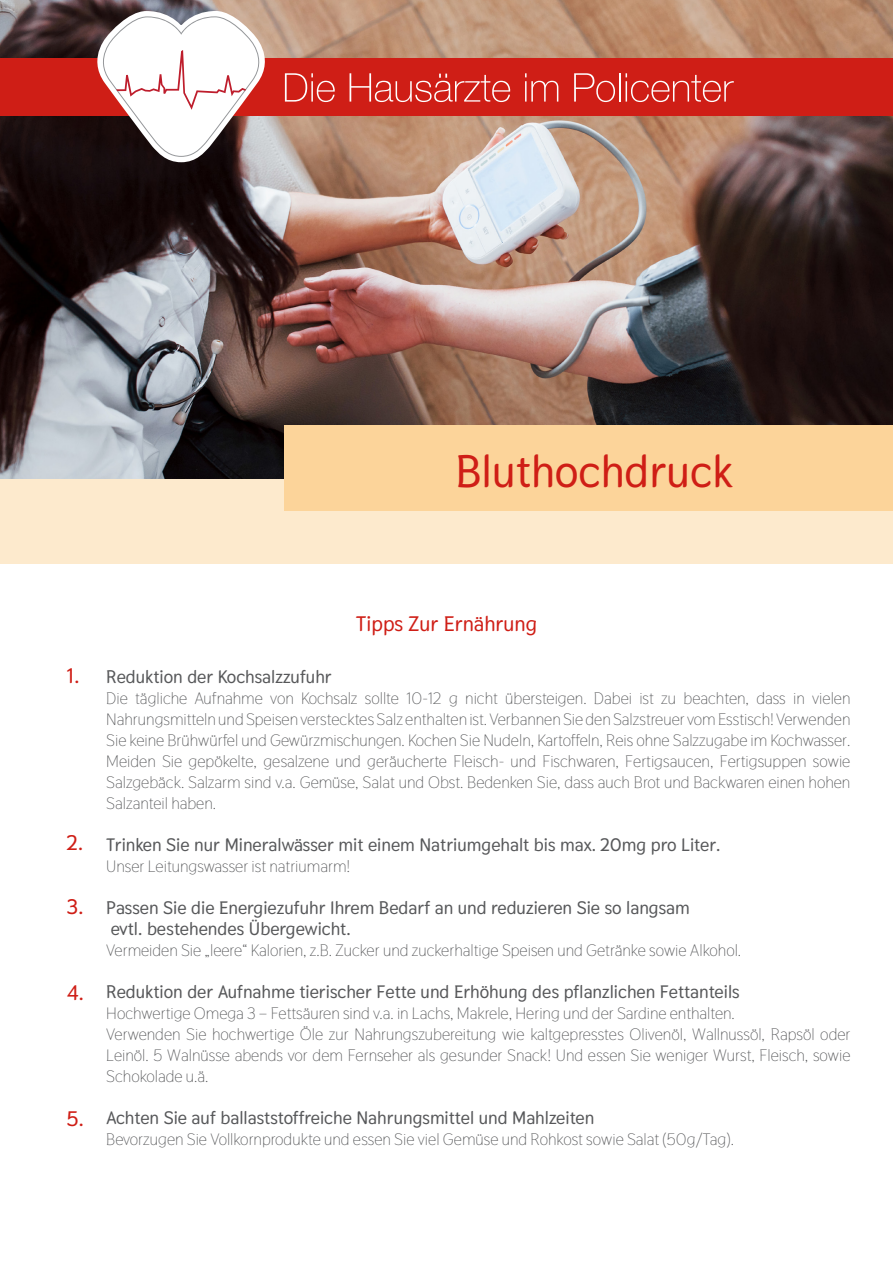
<style>
.page{position:relative;width:893px;height:1263px;background:#fff}
.page>*{position:absolute;margin:0;border:0;box-sizing:border-box;transform-origin:0 0}
.t1{font:700 45px "Thasadith";color:#cf1e16}
.fliesstext{font:700 21px "Thasadith";color:#cf1e16}
.fliesstext-2{font:700 18px "Thasadith";color:#57585a}
.fliesstext-3{font:16.5px/21px "Thasadith";color:#57585a;text-align:justify}
</style>
<div class="page">
<div style="left:0;top:478px;width:893px;height:85px;background:#fdeacd"></div>
<img style="left:0;top:0;width:893px;height:478px">
<div style="left:0;top:58px;width:893px;height:58px;background:#cf1e16"></div>
<svg style="left:79px;top:7px;width:192px;height:160px"></svg>
<svg style="left:285px;top:73px;width:50px;height:29px"></svg>
<svg style="left:350px;top:73px;width:160px;height:29px"></svg>
<svg style="left:525px;top:73px;width:33px;height:29px"></svg>
<svg style="left:574px;top:73px;width:46px;height:29px"></svg>
<svg style="left:626px;top:73px;width:108px;height:29px"></svg>
<div style="left:285px;top:425px;width:608px;height:85px;background:#fcd49a"></div>
<p class="t1" style="left:455px;top:434px;width:279px">Bluthochdruck</p>
<p class="fliesstext" style="left:67px;top:658px;width:14px">1.</p>
<p class="fliesstext" style="left:67px;top:825px;width:18px">2.</p>
<p class="fliesstext" style="left:67px;top:889px;width:18px">3.</p>
<p class="fliesstext" style="left:67px;top:975px;width:19px">4.</p>
<p class="fliesstext" style="left:67px;top:1101px;width:18px">5.</p>
<p class="fliesstext" style="left:356px;top:606px;width:183px">Tipps Zur Ernährung</p>
<p class="fliesstext-2" style="left:106px;top:662px;width:227px">Reduktion der Kochsalzzufuhr</p>
<p class="fliesstext-3" style="left:106px;top:688px;width:746px">Die tägliche Aufnahme von Kochsalz sollte 10-12 g nicht übersteigen. Dabei ist zu beachten, dass in vielen Nahrungsmitteln und Speisen verstecktes Salz enthalten ist. Verbannen Sie den Salzstreuer vom Esstisch! Verwenden Sie keine Brühwürfel und Gewürzmischungen. Kochen Sie Nudeln, Kartoffeln, Reis ohne Salzzugabe im Kochwasser.<br>Meiden Sie gepökelte, gesalzene und geräucherte Fleisch- und Fischwaren, Fertigsaucen, Fertigsuppen sowie Salzgebäck. Salzarm sind v.a. Gemüse, Salat und Obst. Bedenken Sie, dass auch Brot und Backwaren einen hohen Salzanteil haben.</p>
<p class="fliesstext-2" style="left:106px;top:830px;width:616px">Trinken Sie nur Mineralwässer mit einem Natriumgehalt bis max. 20mg pro Liter.</p>
<p class="fliesstext-3" style="left:106px;top:856px;width:245px">Unser Leitungswasser ist natriumarm!</p>
<p class="fliesstext-2" style="left:106px;top:893px;width:585px">Passen Sie die Energiezufuhr Ihrem Bedarf an und reduzieren Sie so langsam</p>
<p class="fliesstext-2" style="left:111px;top:914px;width:241px">evtl. bestehendes Übergewicht.</p>
<p class="fliesstext-3" style="left:106px;top:940px;width:636px">Vermeiden Sie „leere“ Kalorien, z.B. Zucker und zuckerhaltige Speisen und Getränke sowie Alkohol.</p>
<p class="fliesstext-2" style="left:106px;top:977px;width:635px">Reduktion der Aufnahme tierischer Fette und Erhöhung des pflanzlichen Fettanteils</p>
<p class="fliesstext-3" style="left:106px;top:1003px;width:630px">Hochwertige Omega 3 – Fettsäuren sind v.a. in Lachs, Makrele, Hering und der Sardine enthalten.</p>
<p class="fliesstext-3" style="left:106px;top:1024px;width:746px">Verwenden Sie hochwertige Öle zur Nahrungszubereitung wie kaltgepresstes Olivenöl, Wallnussöl, Rapsöl oder Leinöl. 5 Walnüsse abends vor dem Fernseher als gesunder Snack! Und essen Sie weniger Wurst, Fleisch, sowie Schokolade u.ä.</p>
<p class="fliesstext-2" style="left:106px;top:1103px;width:490px">Achten Sie auf ballaststoffreiche Nahrungsmittel und Mahlzeiten</p>
<p class="fliesstext-3" style="left:106px;top:1129px;width:629px">Bevorzugen Sie Vollkornprodukte und essen Sie viel Gemüse und Rohkost sowie Salat (50g/Tag).</p>
</div>
